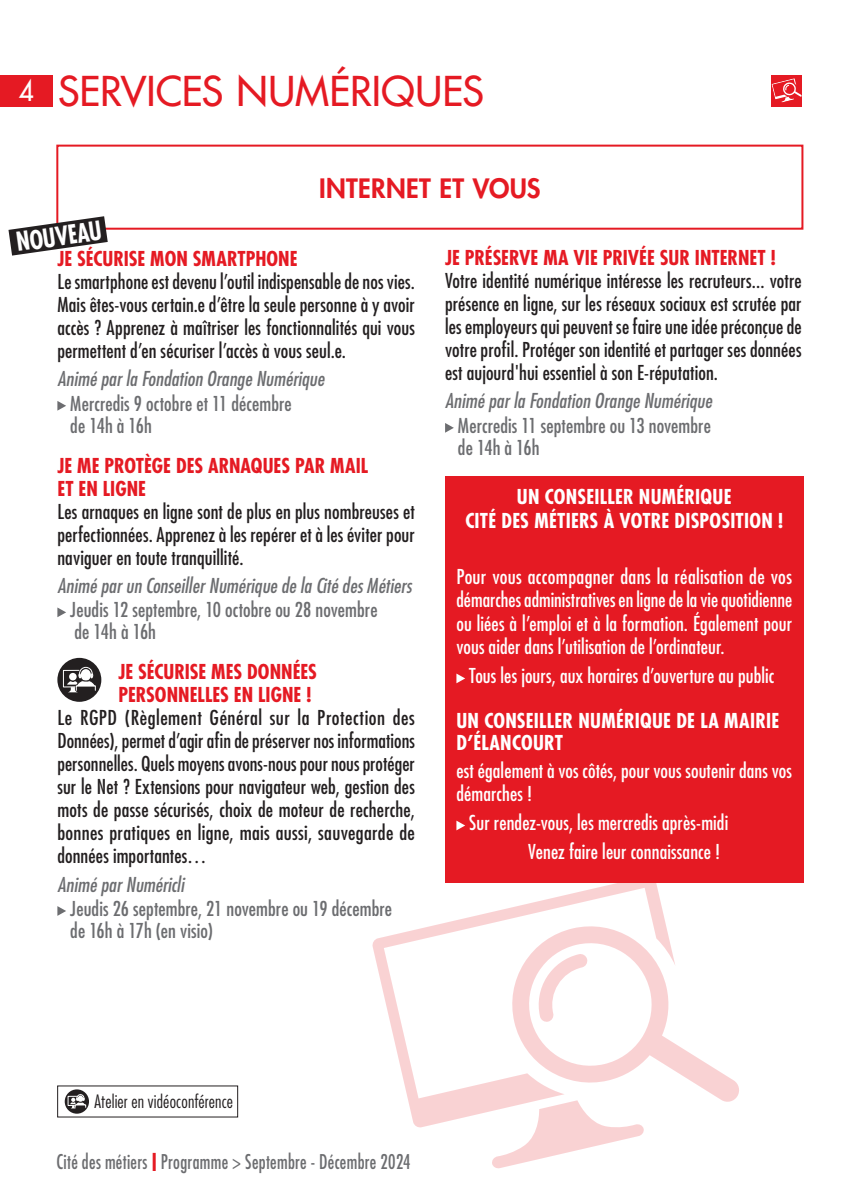
<style>
.page{position:relative;width:842px;height:1191px;background:#fff}
.page>*{position:absolute;margin:0;border:0;box-sizing:border-box;transform-origin:0 0}
.t1{font:500 40px "Futura Std";color:#e51a23}
.Sous_titre_rouge_ok{font:800 26px "Futura Std";letter-spacing:.015em;color:#e51a23}
.sous_titres_vert{font:700 condensed 25.4px "Futura Std";color:#fff;scale:.91 1}
.texte_courant_noir{font:condensed 20px/23px "Futura Std";letter-spacing:.005em;color:#231f20;text-align:justify}
.texte_courant_blanc_ok{font:condensed 20px/23px "Futura Std";letter-spacing:.005em;color:#fff;text-align:justify}
.Jours_horaires{font:condensed 20px/22px "Futura Std";letter-spacing:.005em;color:#6c6d70}
.Titre_rouge{font:700 condensed 20px/23px "Futura Std";color:#e51a23}
.animé_par_GRIS{font:italic condensed 20px "Futura Std";letter-spacing:.005em;color:#6c6d70}
.Titre_Petit_blanc{font:700 condensed 20px/24px "Futura Std";letter-spacing:.01em;color:#fff;text-align:center}
.Jours_horaires_blanc{font:condensed 20px "Futura Std";letter-spacing:.005em;color:#fff}
.t2{font:condensed 19.8px "Futura Std";letter-spacing:.015em;color:#6c6d70;scale:.91 1}
.texte_courant_noir-2{font:300 condensed 18px "Futura Std";letter-spacing:.01em;color:#231f20}
.s1{font-size:28.6px;color:#fff}
.s2{font-weight:700;font-size:24px;color:#e51a23}
</style>
<div class="page">
<div style="left:0;top:75px;width:52px;height:31px;background:#e51a23"></div>
<div style="left:771px;top:75px;width:31px;height:31px;background:#e51a23"></div>
<svg style="left:771px;top:78px;width:31px;height:24px"></svg>
<div style="left:56px;top:145px;width:747px;height:85px;border:2px solid #e51a23"></div>
<svg style="left:57px;top:401px;width:9px;height:10px"></svg>
<svg style="left:57px;top:607px;width:9px;height:10px"></svg>
<div style="left:57px;top:658px;width:44px;height:44px;background:#231f20;border-radius:50%"></div>
<svg style="left:63px;top:667px;width:33px;height:25px"></svg>
<div style="left:76px;top:685px;width:20px;height:5px;border:1px solid #fff"></div>
<svg style="left:57px;top:906px;width:9px;height:10px"></svg>
<svg style="left:445px;top:423px;width:9px;height:10px"></svg>
<div style="left:445px;top:476px;width:358px;height:407px;background:#e51a23"></div>
<svg style="left:456px;top:673px;width:9px;height:10px"></svg>
<svg style="left:456px;top:820px;width:9px;height:10px"></svg>
<svg style="left:492px;top:1128px;width:152px;height:41px"></svg>
<svg style="left:372px;top:883px;width:294px;height:245px"></svg>
<svg style="left:510px;top:923px;width:229px;height:179px"></svg>
<svg style="left:534px;top:953px;width:54px;height:69px"></svg>
<svg style="left:8px;top:216px;width:100px;height:39px"></svg>
<svg style="left:65px;top:1089px;width:24px;height:24px"></svg>
<svg style="left:68px;top:1094px;width:18px;height:14px"></svg>
<h1 class="t1" style="left:19px;top:66px;width:467px"><span class="s1">4</span> SERVICES NUMÉRIQUES</h1>
<p class="Sous_titre_rouge_ok" style="left:319px;top:172px;width:223px">INTERNET ET VOUS</p>
<p class="sous_titres_vert" style="left:14px;top:226px;width:96px;rotate:-8deg">NOUVEAU</p>
<p class="Titre_rouge" style="left:57px;top:247px;width:242px">JE SÉCURISE MON SMARTPHONE</p>
<p class="texte_courant_noir" style="left:57px;top:270px;width:359px">Le smartphone est devenu l’outil indispensable de nos vies.<br>Mais êtes-vous certain.e d’être la seule personne à y avoir accès ? Apprenez à maîtriser les fonctionnalités qui vous permettent d’en sécuriser l’accès à vous seul.e.</p>
<p class="animé_par_GRIS" style="left:57px;top:367px;width:268px">Animé par la Fondation Orange Numérique</p>
<p class="Jours_horaires" style="left:70px;top:392px;width:223px">Mercredis 9 octobre et 11 décembre de 14h à 16h</p>
<p class="Titre_rouge" style="left:57px;top:454px;width:312px">JE ME PROTÈGE DES ARNAQUES PAR MAIL<br>ET EN LIGNE</p>
<p class="texte_courant_noir" style="left:57px;top:499px;width:359px">Les arnaques en ligne sont de plus en plus nombreuses et perfectionnées. Apprenez à les repérer et à les éviter pour naviguer en toute tranquillité.</p>
<p class="animé_par_GRIS" style="left:57px;top:573px;width:356px">Animé par un Conseiller Numérique de la Cité des Métiers</p>
<p class="Jours_horaires" style="left:70px;top:598px;width:309px">Jeudis 12 septembre, 10 octobre ou 28 novembre de 14h à 16h</p>
<p class="Titre_rouge" style="left:118px;top:660px;width:200px">JE SÉCURISE MES DONNÉES<br>PERSONNELLES EN LIGNE !</p>
<p class="texte_courant_noir" style="left:57px;top:706px;width:359px">Le RGPD (Règlement Général sur la Protection des Données), permet d’agir afin de préserver nos informations personnelles. Quels moyens avons-nous pour nous protéger sur le Net ? Extensions pour navigateur web, gestion des mots de passe sécurisés, choix de moteur de recherche, bonnes pratiques en ligne, mais aussi, sauvegarde de données importantes…</p>
<p class="animé_par_GRIS" style="left:57px;top:872px;width:128px">Animé par Numéricli</p>
<p class="Jours_horaires" style="left:70px;top:897px;width:323px">Jeudis 26 septembre, 21 novembre ou 19 décembre de 16h à 17h (en visio)</p>
<p class="Titre_rouge" style="left:445px;top:246px;width:332px">JE PRÉSERVE MA VIE PRIVÉE SUR INTERNET !</p>
<p class="texte_courant_noir" style="left:445px;top:269px;width:358px">Votre identité numérique intéresse les recruteurs... votre présence en ligne, sur les réseaux sociaux est scrutée par les employeurs qui peuvent se faire une idée préconçue de votre profil. Protéger son identité et partager ses données est aujourd'hui essentiel à son E-réputation.</p>
<p class="animé_par_GRIS" style="left:445px;top:389px;width:268px">Animé par la Fondation Orange Numérique</p>
<p class="Jours_horaires" style="left:458px;top:414px;width:254px">Mercredis 11 septembre ou 13 novembre de 14h à 16h</p>
<p class="Titre_Petit_blanc" style="left:465px;top:485px;width:319px">UN CONSEILLER NUMÉRIQUE<br>CITÉ DES MÉTIERS À VOTRE DISPOSITION !</p>
<p class="texte_courant_blanc_ok" style="left:456px;top:565px;width:337px">Pour vous accompagner dans la réalisation de vos démarches administratives en ligne de la vie quotidienne ou liées à l’emploi et à la formation. Également pour vous aider dans l’utilisation de l’ordinateur.</p>
<p class="Jours_horaires_blanc" style="left:469px;top:664px;width:307px">Tous les jours, aux horaires d’ouverture au public</p>
<p class="Titre_Petit_blanc" style="left:456px;top:709px;width:324px;line-height:22px;text-align:left">UN CONSEILLER NUMÉRIQUE DE LA MAIRIE<br>D’ÉLANCOURT</p>
<p class="texte_courant_blanc_ok" style="left:456px;top:758px;width:337px">est également à vos côtés, pour vous soutenir dans vos démarches !</p>
<p class="Jours_horaires_blanc" style="left:469px;top:811px;width:260px">Sur rendez-vous, les mercredis après-midi</p>
<p class="texte_courant_blanc_ok" style="left:528px;top:840px;width:193px">Venez faire leur connaissance !</p>
<p class="texte_courant_noir-2" style="left:94px;top:1090px;width:140px">Atelier en vidéoconférence</p>
<p class="t2" style="left:56px;top:1149px;width:391px">Cité des métiers <span class="s2">I</span> Programme &gt; Septembre - Décembre 2024</p>
</div>
